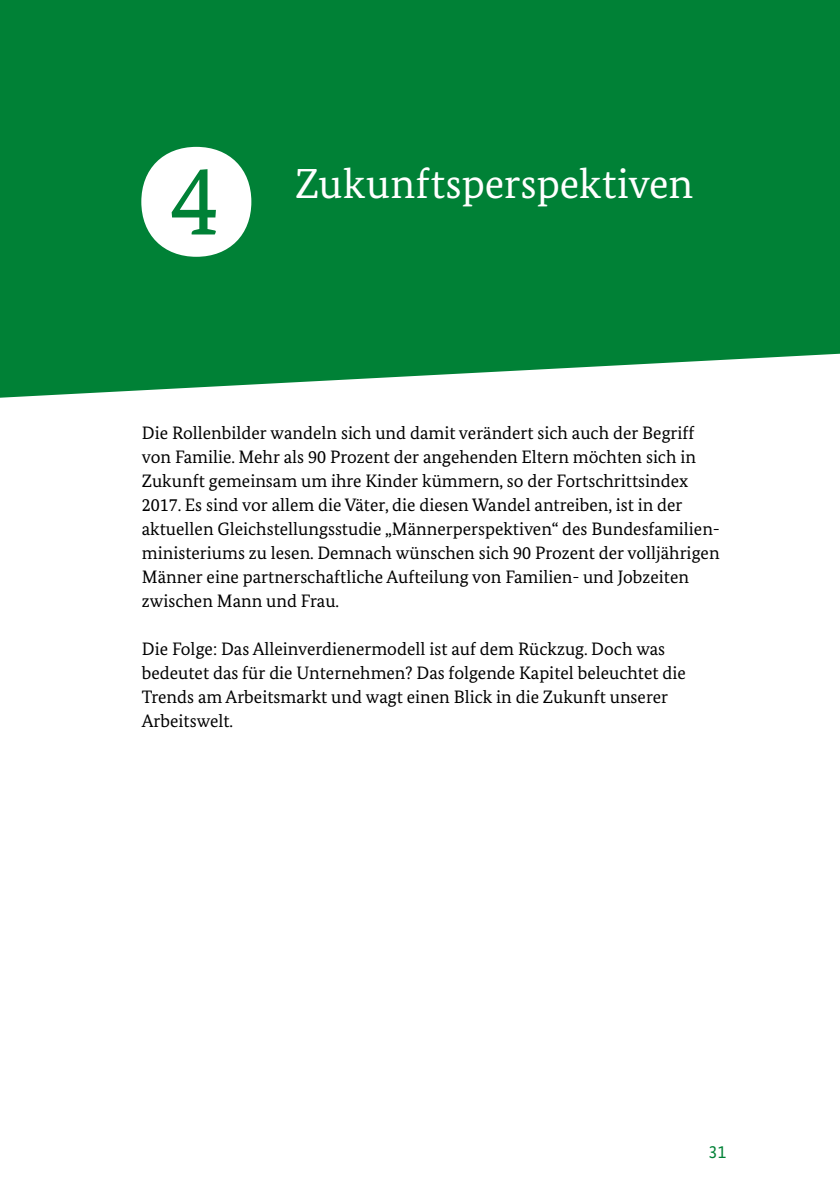
<style>
.page{position:relative;width:840px;height:1191px;background:#fff}
.page>*{position:absolute;margin:0;border:0;box-sizing:border-box;transform-origin:0 0}
.C-01_2-H1-HL_Kapite{font:100px "Bundes Serif Kapitelziffern Regular";color:#fff}
.t1{font:42px "Bundes Serif";color:#fff}
.D-01_1-P-Fließtext{font:18px/24px "Bundes Serif";color:#000}
.t2{font:18px "Bundes Sans";color:#008136}
</style>
<div class="page">
<div style="left:0;top:0;width:839px;height:398px;background:#008136"></div>
<h1 class="C-01_2-H1-HL_Kapite" style="left:170px;top:146px;width:111px">4</h1>
<h2 class="t1" style="left:295px;top:158px;width:399px">Zukunftsperspektiven</h2>
<p class="D-01_1-P-Fließtext" style="left:142px;top:420px;width:579px">Die Rollenbilder wandeln sich und damit verändert sich auch der Begriff von Familie. Mehr als 90 Prozent der angehenden Eltern möchten sich in Zukunft gemeinsam um ihre Kinder kümmern, so der Fortschrittsindex 2017. Es sind vor allem die Väter, die diesen Wandel antreiben, ist in der aktuellen Gleichstellungsstudie „Männerperspektiven“ des Bundesfamilien&shy;ministeriums zu lesen. Demnach wünschen sich 90 Prozent der volljährigen Männer eine partnerschaftliche Aufteilung von Familien- und Jobzeiten zwischen Mann und Frau.</p>
<p class="D-01_1-P-Fließtext" style="left:142px;top:636px;width:545px">Die Folge: Das Alleinverdienermodell ist auf dem Rückzug. Doch was bedeutet das für die Unternehmen? Das folgende Kapitel beleuchtet die Trends am Arbeitsmarkt und wagt einen Blick in die Zukunft unserer Arbeitswelt.</p>
<p class="t2" style="left:708px;top:1141px;width:19px">31</p>
</div>
